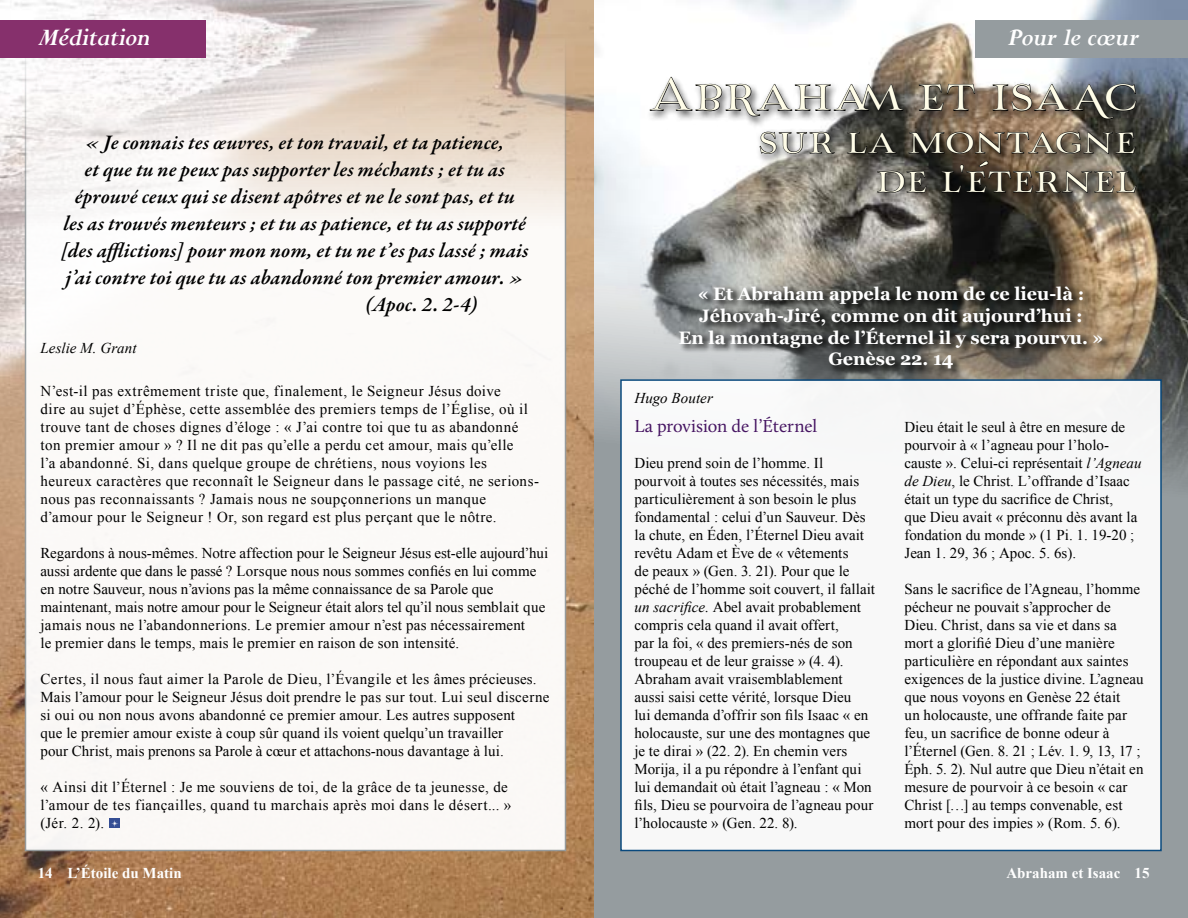
<style>
.page{position:relative;width:1188px;height:918px;background:#fff}
.page>*{position:absolute;margin:0;border:0;box-sizing:border-box;transform-origin:0 0}
.t1{font:500 45px "Mynaruse";letter-spacing:.025em;color:#fffde8}
.t2{font:500 36px/39px "Mynaruse";letter-spacing:-.005em;color:#fffde8;text-align:right}
.t3{font:italic 700 27px "Perpetua";letter-spacing:-.015em;color:#fff}
.t4{font:italic 600 21px "Garamond Premr Pro";letter-spacing:.005em;color:#000}
.t5{font:700 18px/21.6px "Georgia";color:#fff;text-align:center}
.t6{font:18px "Calluna";letter-spacing:-.01em;color:#461562}
.t7{font:15px/18px "Times New Roman";letter-spacing:.01em;color:#000}
.t8{font:15px/18px "Times New Roman";letter-spacing:.03em;color:#000}
.t9{font:700 15px "Times New Roman";color:#fff}
.t10{font:italic 15px "Times New Roman";letter-spacing:.005em;color:#000}
.s1{font-style:italic}
</style>
<div class="page">
<div style="left:594px;top:0;width:594px;height:918px;background:#959c9f"></div>
<img style="left:0;top:0;width:594px;height:918px">
<img style="left:594px;top:0;width:594px;height:487px">
<div style="left:620px;top:379px;width:542px;height:472px;background:#f8f8f8;border:2px solid #00447b"></div>
<svg style="left:25px;top:37px;width:541px;height:814px"></svg>
<div style="left:646px;top:75px;width:500px;height:56px;background:#000;opacity:.75"></div>
<div style="left:679px;top:283px;width:433px;height:95px;background:#000;opacity:.85"></div>
<div style="left:756px;top:128px;width:390px;height:75px;background:#000;opacity:.85"></div>
<div style="left:110px;top:819px;width:10px;height:9px;background:#354e94"></div>
<svg style="left:111px;top:820px;width:7px;height:7px"></svg>
<div style="left:975px;top:20px;width:213px;height:38px;background:#959c9f"></div>
<div style="left:0;top:20px;width:206px;height:38px;background:#86306c"></div>
<svg style="left:649px;top:37px;width:488px;height:156px;background:#9c9892"></svg>
<h3 class="t3" style="left:38px;top:21px;width:114px">Méditation</h3>
<h3 class="t3" style="left:1007px;top:21px;width:133px">Pour le cœur</h3>
<h3 class="t4" style="left:85px;top:130px;width:420px">« Je connais tes œuvres, et ton travail, et ta patience,</h3>
<h3 class="t4" style="left:85px;top:157px;width:422px">et que tu ne peux pas supporter les méchants ; et tu as</h3>
<h3 class="t4" style="left:75px;top:184px;width:442px">éprouvé ceux qui se disent apôtres et ne le sont pas, et tu</h3>
<h3 class="t4" style="left:63px;top:211px;width:464px">les as trouvés menteurs ; et tu as patience, et tu as supporté</h3>
<h3 class="t4" style="left:61px;top:238px;width:469px">[des afflictions] pour mon nom, et tu ne t’es pas lassé ; mais</h3>
<h3 class="t4" style="left:66px;top:265px;width:459px">j’ai contre toi que tu as abandonné ton premier amour. »</h3>
<h3 class="t4" style="left:365px;top:292px;width:114px">(Apoc. 2. 2‑4)</h3>
<p class="t10" style="left:40px;top:338px;width:98px">Leslie M. Grant</p>
<p class="t8" style="left:40px;top:382px;width:500px">N’est-il pas extrêmement triste que, finalement, le Seigneur Jésus doive<br>dire au sujet d’Éphèse, cette assemblée des premiers temps de l’Église, où il trouve tant de choses dignes d’éloge : « J’ai contre toi que tu as abandonné ton premier amour » ? Il ne dit pas qu’elle a perdu cet amour, mais qu’elle<br>l’a abandonné. Si, dans quelque groupe de chrétiens, nous voyions les heureux caractères que reconnaît le Seigneur dans le passage cité, ne serions&shy;nous pas reconnaissants ? Jamais nous ne soupçonnerions un manque d’amour pour le Seigneur ! Or, son regard est plus perçant que le nôtre.</p>
<p class="t7" style="left:40px;top:544px;width:509px">Regardons à nous-mêmes. Notre affection pour le Seigneur Jésus est-elle aujourd’hui aussi ardente que dans le passé ? Lorsque nous nous sommes confiés en lui comme en notre Sauveur, nous n’avions pas la même connaissance de sa Parole que maintenant, mais notre amour pour le Seigneur était alors tel qu’il nous semblait que jamais nous ne l’abandonnerions. Le premier amour n’est pas nécessairement<br>le premier dans le temps, mais le premier en raison de son intensité.</p>
<p class="t7" style="left:40px;top:670px;width:511px">Certes, il nous faut aimer la Parole de Dieu, l’Évangile et les âmes précieuses.<br>Mais l’amour pour le Seigneur Jésus doit prendre le pas sur tout. Lui seul discerne si oui ou non nous avons abandonné ce premier amour. Les autres supposent<br>que le premier amour existe à coup sûr quand ils voient quelqu’un travailler<br>pour Christ, mais prenons sa Parole à cœur et attachons-nous davantage à lui.</p>
<p class="t8" style="left:40px;top:778px;width:472px">« Ainsi dit l’Éternel : Je me souviens de toi, de la grâce de ta jeunesse, de l’amour de tes fiançailles, quand tu marchais après moi dans le désert... » (Jér. 2. 2).</p>
<h1 class="t1" style="left:651px;top:66px;width:490px">Abraham et isaac</h1>
<h2 class="t2" style="left:758px;top:122px;width:380px">sur la montagne de l'eternel</h2>
<p class="t5" style="left:679px;top:283px;width:426px">« Et Abraham appela le nom de ce lieu-là :<br>Jéhovah-Jiré, comme on dit aujourd’hui :<br>En la montagne de l’Éternel il y sera pourvu. » Genèse 22. 14</p>
<p class="t10" style="left:634px;top:388px;width:80px">Hugo Bouter</p>
<p class="t6" style="left:634px;top:415px;width:184px">La provision de l’Éternel</p>
<p class="t7" style="left:634px;top:454px;width:242px">Dieu prend soin de l’homme. Il pourvoit à toutes ses nécessités, mais particulièrement à son besoin le plus fondamental : celui d’un Sauveur. Dès la chute, en Éden, l’Éternel Dieu avait revêtu Adam et Ève de « vêtements<br>de peaux » (Gen. 3. 21). Pour que le péché de l’homme soit couvert, il fallait <span class="s1">un sacrifice.</span> Abel avait probablement compris cela quand il avait offert,<br>par la foi, « des premiers-nés de son troupeau et de leur graisse » (4. 4).<br>Abraham avait vraisemblablement aussi saisi cette vérité, lorsque Dieu<br>lui demanda d’offrir son fils Isaac « en holocauste, sur une des montagnes que je te dirai » (22. 2). En chemin vers Morija, il a pu répondre à l’enfant qui lui demandait où était l’agneau : « Mon fils, Dieu se pourvoira de l’agneau pour l’holocauste » (Gen. 22. 8).</p>
<p class="t7" style="left:904px;top:418px;width:238px">Dieu était le seul à être en mesure de pourvoir à « l’agneau pour l’holo&shy;causte ». Celui-ci représentait <span class="s1">l’Agneau de Dieu</span>, le Christ. L’offrande d’Isaac était un type du sacrifice de Christ,<br>que Dieu avait « préconnu dès avant la fondation du monde » (1 Pi. 1. 19‑20 ; Jean 1. 29, 36 ; Apoc. 5. 6s).</p>
<p class="t7" style="left:904px;top:580px;width:241px">Sans le sacrifice de l’Agneau, l’homme pécheur ne pouvait s’approcher de Dieu. Christ, dans sa vie et dans sa mort a glorifié Dieu d’une manière particulière en répondant aux saintes exigences de la justice divine. L’agneau que nous voyons en Genèse 22 était<br>un holocauste, une offrande faite par feu, un sacrifice de bonne odeur à l’Éternel (Gen. 8. 21 ; Lév. 1. 9, 13, 17 ; Éph. 5. 2). Nul autre que Dieu n’était en mesure de pourvoir à ce besoin « car Christ […] au temps convenable, est mort pour des impies » (Rom. 5. 6).</p>
<p class="t9" style="left:38px;top:862px;width:146px">14 L’Étoile du Matin</p>
<p class="t9" style="left:1006px;top:862px;width:145px">Abraham et Isaac 15</p>
</div>
